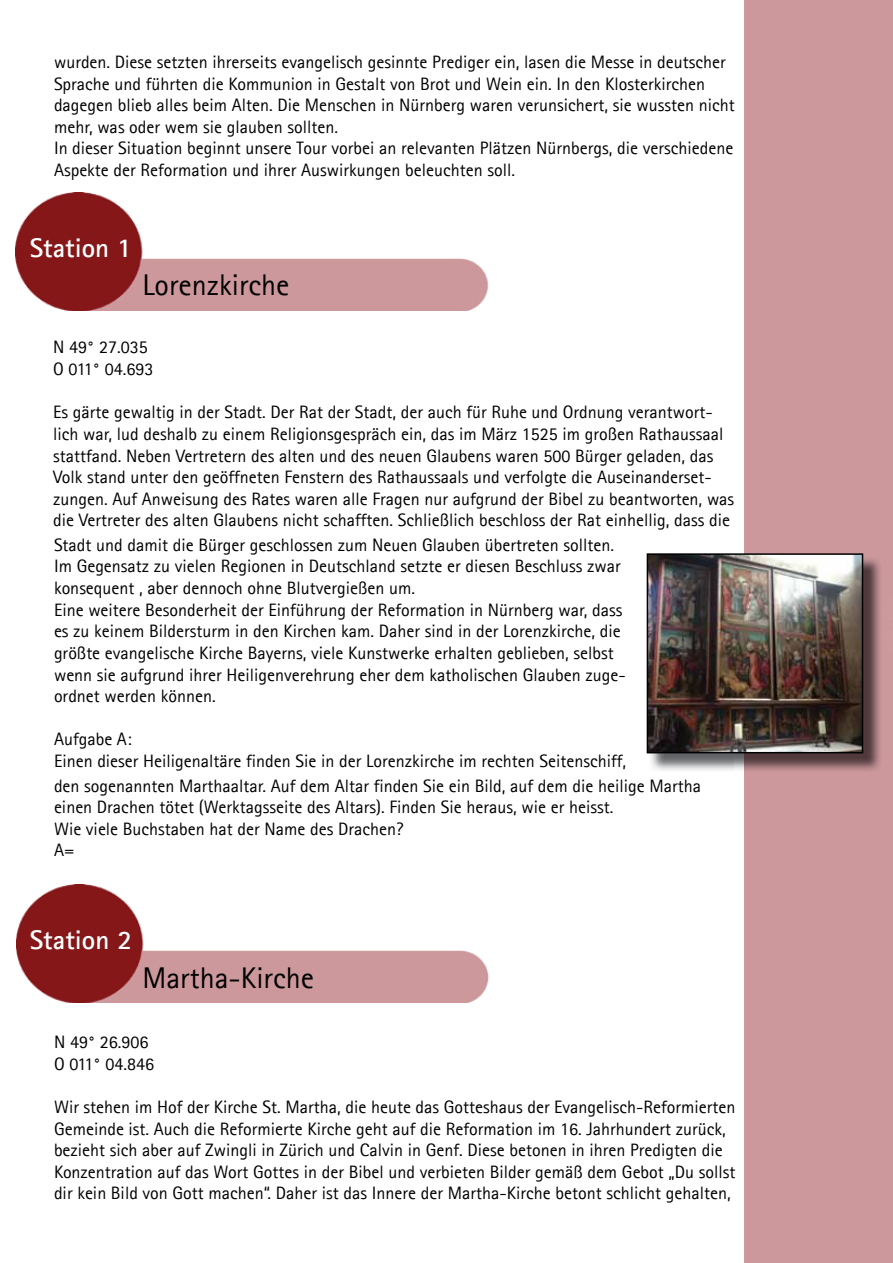
<style>
.page{position:relative;width:893px;height:1263px;background:#fff}
.page>*{position:absolute;margin:0;border:0;box-sizing:border-box;transform-origin:0 0}
.t1{font:30px "Agfa Rotis Sans Serif";color:#000}
.t2{font:700 27px "Agfa Rotis Sans Serif";color:#fff}
.t3{font:18px/21.6px "Agfa Rotis Sans Serif";color:#000}
</style>
<div class="page">
<img style="left:16px;top:193px;width:473px;height:117px">
<img style="left:649px;top:556px;width:233px;height:216px">
<img style="left:647px;top:553px;width:216px;height:200px">
<img style="left:16px;top:885px;width:473px;height:118px">
<p class="t3" style="left:54px;top:51px;width:682px">wurden. Diese setzten ihrerseits evangelisch gesinnte Prediger ein, lasen die Messe in deutscher Sprache und führten die Kommunion in Gestalt von Brot und Wein ein. In den Klosterkirchen dagegen blieb alles beim Alten. Die Menschen in Nürnberg waren verunsichert, sie wussten nicht mehr, was oder wem sie glauben sollten.<br>In dieser Situation beginnt unsere Tour vorbei an relevanten Plätzen Nürnbergs, die verschiedene Aspekte der Reformation und ihrer Auswirkungen beleuchten soll.</p>
<h2 class="t2" style="left:30px;top:231px;width:104px">Station 1</h2>
<h1 class="t1" style="left:142px;top:268px;width:149px">Lorenzkirche</h1>
<p class="t3" style="left:53px;top:336px;width:102px">N 49° 27.035<br>O 011° 04.693</p>
<p class="t3" style="left:53px;top:401px;width:683px">Es gärte gewaltig in der Stadt. Der Rat der Stadt, der auch für Ruhe und Ordnung verantwort&shy;lich war, lud deshalb zu einem Religionsgespräch ein, das im März 1525 im großen Rathaussaal stattfand. Neben Vertretern des alten und des neuen Glaubens waren 500 Bürger geladen, das Volk stand unter den geöffneten Fenstern des Rathaussaals und verfolgte die Auseinanderset&shy;zungen. Auf Anweisung des Rates waren alle Fragen nur aufgrund der Bibel zu beantworten, was die Vertreter des alten Glaubens nicht schafften. Schließlich beschloss der Rat einhellig, dass die</p>
<p class="t3" style="left:54px;top:534px;width:573px">Stadt und damit die Bürger geschlossen zum Neuen Glauben übertreten sollten.<br>Im Gegensatz zu vielen Regionen in Deutschland setzte er diesen Beschluss zwar konsequent , aber dennoch ohne Blutvergießen um.<br>Eine weitere Besonderheit der Einführung der Reformation in Nürnberg war, dass es zu keinem Bildersturm in den Kirchen kam. Daher sind in der Lorenzkirche, die größte evangelische Kirche Bayerns, viele Kunstwerke erhalten geblieben, selbst wenn sie aufgrund ihrer Heiligenverehrung eher dem katholischen Glauben zuge&shy;ordnet werden können.</p>
<p class="t3" style="left:54px;top:728px;width:574px">Aufgabe A:<br>Einen dieser Heiligenaltäre finden Sie in der Lorenzkirche im rechten Seitenschiff,</p>
<p class="t3" style="left:54px;top:774px;width:649px">den sogenannten Marthaaltar. Auf dem Altar finden Sie ein Bild, auf dem die heilige Martha einen Drachen tötet (Werktagsseite des Altars). Finden Sie heraus, wie er heisst.<br>Wie viele Buchstaben hat der Name des Drachen?<br>A=</p>
<h2 class="t2" style="left:30px;top:923px;width:104px">Station 2</h2>
<h1 class="t1" style="left:143px;top:960px;width:173px">Martha-Kirche</h1>
<p class="t3" style="left:54px;top:1031px;width:102px">N 49° 26.906<br>O 011° 04.846</p>
<p class="t3" style="left:54px;top:1096px;width:683px">Wir stehen im Hof der Kirche St. Martha, die heute das Gotteshaus der Evangelisch-Reformierten Gemeinde ist. Auch die Reformierte Kirche geht auf die Reformation im 16. Jahrhundert zurück, bezieht sich aber auf Zwingli in Zürich und Calvin in Genf. Diese betonen in ihren Predigten die Konzentration auf das Wort Gottes in der Bibel und verbieten Bilder gemäß dem Gebot „Du sollst dir kein Bild von Gott machen“. Daher ist das Innere der Martha-Kirche betont schlicht gehalten,</p>
</div>
